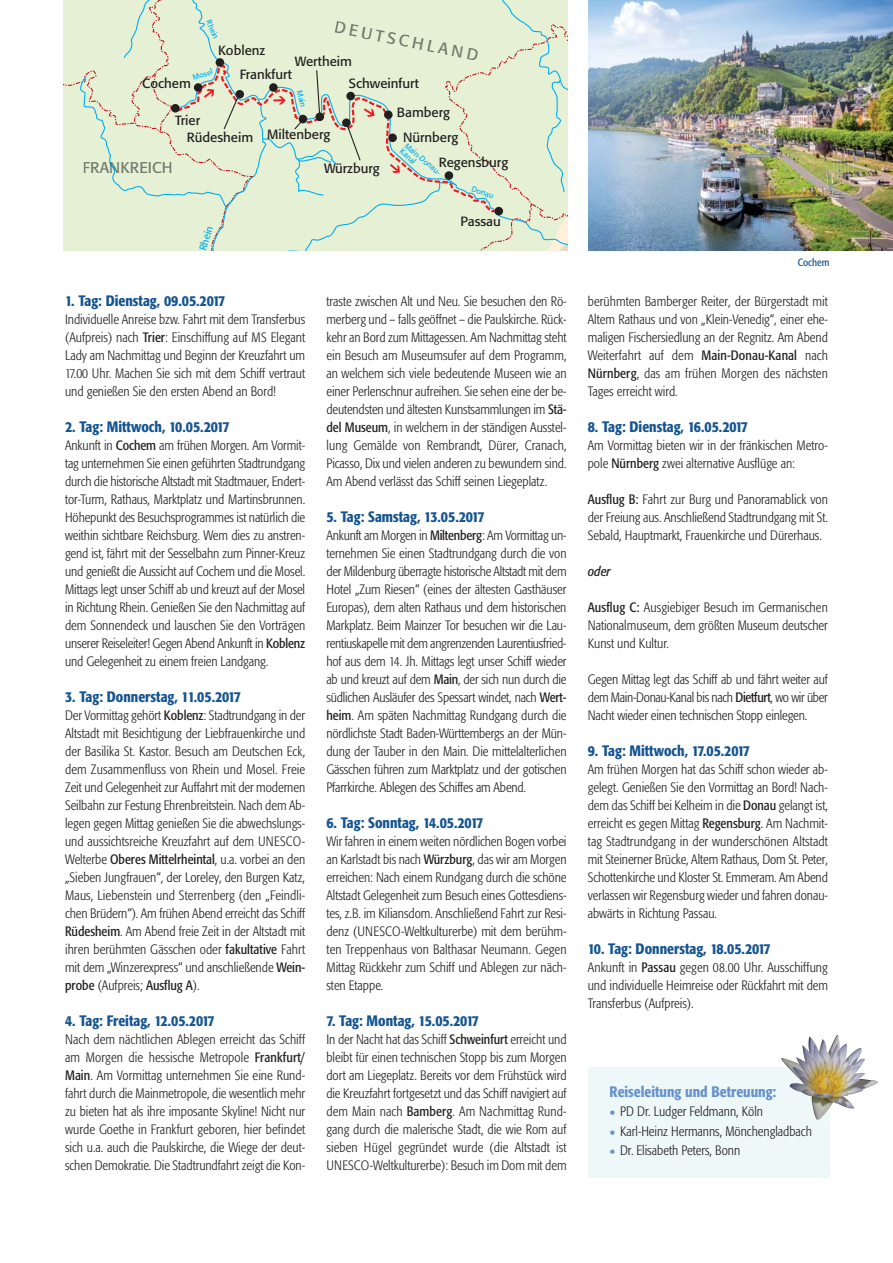
<style>
.page{position:relative;width:893px;height:1263px;background:#fff}
.page>*{position:absolute;margin:0;border:0;box-sizing:border-box;transform-origin:0 0}
.t1{font:16.5px "Formata";color:#737b6e}
.t2{font:15.45px "Formata";color:#737b6e}
.t3{font:500 condensed 15px "Formata";color:#155491}
.t4{font:500 condensed 15px "Formata";color:#6691cb}
.t5{font:300 condensed 13.5px/18px "Formata";color:#231f20;text-align:justify}
.t6{font:italic condensed 13.5px "Formata";color:#231f20}
.t7{font:13.2px/17.4px "Formata";color:#231f20}
.t8{font:condensed 10.5px "Formata";color:#155491}
.t9{font:9.9px "Formata";color:#00aeef}
.t10{font:7.65px "Formata";color:#00aeef}
.s1{color:#005b7f}
.s2{font-weight:400}
.s3{font-size:18px;color:#6691cb}
</style>
<div class="page">
<div style="left:64px;top:0;width:503px;height:251px;background:#e5f0d4"></div>
<div style="left:588px;top:1068px;width:241px;height:110px;background:#eef8f9"></div>
<img style="left:588px;top:0;width:304px;height:251px">
<img style="left:789px;top:1035px;width:88px;height:85px">
<p class="t10" style="left:212px;top:19px;width:21px;rotate:67deg">Rhein</p>
<p class="t1" style="left:336px;top:20px;width:148px;rotate:11deg">DEUTSCHLAND</p>
<p class="t7" style="left:240px;top:39px;width:54px;line-height:24.3px;text-indent:-22px">Koblenz<br>Frankfurt</p>
<p class="t7" style="left:349px;top:52px;width:72px;line-height:21.5px;text-indent:-54px">Wertheim<br>Schweinfurt</p>
<p class="t7" style="left:397px;top:105px;width:55px">Bamberg</p>
<p class="t7" style="left:403px;top:130px;width:57px">Nürnberg</p>
<p class="t7" style="left:438px;top:155px;width:71px">Regensburg</p>
<p class="t10" style="left:192px;top:74px;width:22px;rotate:-18deg">Mosel</p>
<p class="t7" style="left:142px;top:75px;width:50px">Cochem</p>
<p class="t10" style="left:302px;top:90px;width:19px;rotate:75deg">Main</p>
<p class="t7" style="left:187px;top:112px;width:68px;text-indent:-11px">Trier<br>Rüdesheim</p>
<p class="t7" style="left:267px;top:126px;width:65px">Miltenberg</p>
<p class="t7" style="left:324px;top:161px;width:57px">Würzburg</p>
<p class="t10" style="left:408px;top:142px;width:47px;rotate:40deg">Main-Donau-</p>
<p class="t10" style="left:403px;top:148px;width:20px;rotate:42deg">Kanal</p>
<p class="t2" style="left:83px;top:161px;width:92px">FR<span class="s1">AN</span>KREICH</p>
<p class="t9" style="left:198px;top:249px;width:27px;rotate:-73deg">Rhein</p>
<p class="t3" style="left:65px;top:295px;width:162px">1. Tag: Dienstag, 09.05.2017</p>
<p class="t5" style="left:65px;top:311px;width:241px">Individuelle Anreise bzw. Fahrt mit dem Transferbus (Aufpreis) nach <span class="s2">Trier</span>: Einschiffung auf MS Elegant Lady am Nachmittag und Beginn der Kreuzfahrt um 17.00 Uhr. Machen Sie sich mit dem Schiff vertraut und genießen Sie den ersten Abend an Bord!</p>
<p class="t3" style="left:65px;top:421px;width:166px">2. Tag: Mittwoch, 10.05.2017</p>
<p class="t5" style="left:65px;top:437px;width:241px">Ankunft in <span class="s2">Cochem</span> am frühen Morgen. Am Vormit&shy;tag unternehmen Sie einen geführten Stadtrundgang durch die historische Altstadt mit Stadtmauer, Endert&shy;tor-Turm, Rathaus, Marktplatz und Martinsbrunnen.<br>Höhepunkt des Besuchsprogrammes ist natürlich die weithin sichtbare Reichsburg. Wem dies zu anstren&shy;gend ist, fährt mit der Sesselbahn zum Pinner-Kreuz und genießt die Aussicht auf Cochem und die Mosel.<br>Mittags legt unser Schiff ab und kreuzt auf der Mosel in Richtung Rhein. Genießen Sie den Nachmittag auf dem Sonnendeck und lauschen Sie den Vorträgen unserer Reiseleiter! Gegen Abend Ankunft in <span class="s2">Koblenz </span>und Gelegenheit zu einem freien Landgang.</p>
<p class="t3" style="left:65px;top:691px;width:177px">3. Tag: Donnerstag, 11.05.2017</p>
<p class="t5" style="left:65px;top:707px;width:241px">Der Vormittag gehört <span class="s2">Koblenz</span>: Stadtrundgang in der Altstadt mit Besichtigung der Liebfrauenkirche und der Basilika St. Kastor. Besuch am Deutschen Eck, dem Zusammenfluss von Rhein und Mosel. Freie Zeit und Gelegenheit zur Auffahrt mit der modernen Seilbahn zur Festung Ehrenbreitstein. Nach dem Ab&shy;legen gegen Mittag genießen Sie die abwechslungs&shy;und aussichtsreiche Kreuzfahrt auf dem UNESCO-Welterbe <span class="s2">Oberes Mittelrheintal</span>, u.a. vorbei an den „Sieben Jungfrauen“, der Loreley, den Burgen Katz, Maus, Liebenstein und Sterrenberg (den „Feindli&shy;chen Brüdern“). Am frühen Abend erreicht das Schiff <span class="s2">Rüdesheim</span>. Am Abend freie Zeit in der Altstadt mit ihren berühmten Gässchen oder <span class="s2">fakultative</span> Fahrt mit dem „Winzerexpress“ und anschließende <span class="s2">Wein&shy;probe</span> (Aufpreis; <span class="s2">Ausflug A</span>).</p>
<p class="t3" style="left:65px;top:1015px;width:151px">4. Tag: Freitag, 12.05.2017</p>
<p class="t5" style="left:65px;top:1031px;width:241px">Nach dem nächtlichen Ablegen erreicht das Schiff am Morgen die hessische Metropole <span class="s2">Frankfurt/ Main</span>. Am Vormittag unternehmen Sie eine Rund&shy;fahrt durch die Mainmetropole, die wesentlich mehr zu bieten hat als ihre imposante Skyline! Nicht nur wurde Goethe in Frankfurt geboren, hier befindet sich u.a. auch die Paulskirche, die Wiege der deut&shy;schen Demokratie. Die Stadtrundfahrt zeigt die Kon-</p>
<p class="t10" style="left:473px;top:185px;width:24px;rotate:18deg">Donau</p>
<p class="t7" style="left:460px;top:214px;width:42px">Passau</p>
<p class="t5" style="left:326px;top:293px;width:241px">traste zwischen Alt und Neu. Sie besuchen den Rö&shy;merberg und – falls geöffnet – die Paulskirche. Rück&shy;kehr an Bord zum Mittagessen. Am Nachmittag steht ein Besuch am Museumsufer auf dem Programm, an welchem sich viele bedeutende Museen wie an einer Perlenschnur aufreihen. Sie sehen eine der be&shy;deutendsten und ältesten Kunstsammlungen im <span class="s2">Stä&shy;del Museum</span>, in welchem in der ständigen Ausstel&shy;lung Gemälde von Rembrandt, Dürer, Cranach, Picasso, Dix und vielen anderen zu bewundern sind.<br>Am Abend verlässt das Schiff seinen Liegeplatz.</p>
<p class="t3" style="left:326px;top:511px;width:160px">5. Tag: Samstag, 13.05.2017</p>
<p class="t5" style="left:326px;top:527px;width:241px">Ankunft am Morgen in <span class="s2">Miltenberg</span>: Am Vormittag un&shy;ternehmen Sie einen Stadtrundgang durch die von der Mildenburg überragte historische Altstadt mit dem Hotel „Zum Riesen“ (eines der ältesten Gasthäuser Europas), dem alten Rathaus und dem historischen Markplatz. Beim Mainzer Tor besuchen wir die Lau&shy;rentiuskapelle mit dem angrenzenden Laurentiusfried&shy;hof aus dem 14. Jh. Mittags legt unser Schiff wieder ab und kreuzt auf dem <span class="s2">Main</span>, der sich nun durch die südlichen Ausläufer des Spessart windet, nach <span class="s2">Wert&shy;heim</span>. Am späten Nachmittag Rundgang durch die nördlichste Stadt Baden-Württembergs an der Mün&shy;dung der Tauber in den Main. Die mittelalterlichen Gässchen führen zum Marktplatz und der gotischen Pfarrkirche. Ablegen des Schiffes am Abend.</p>
<p class="t3" style="left:326px;top:817px;width:158px">6. Tag: Sonntag, 14.05.2017</p>
<p class="t5" style="left:326px;top:833px;width:241px">Wir fahren in einem weiten nördlichen Bogen vorbei an Karlstadt bis nach <span class="s2">Würzburg</span>, das wir am Morgen erreichen: Nach einem Rundgang durch die schöne Altstadt Gelegenheit zum Besuch eines Gottesdiens - tes, z.B. im Kiliansdom. Anschließend Fahrt zur Resi&shy;denz (UNESCO-Weltkulturerbe) mit dem berühm&shy;ten Treppenhaus von Balthasar Neumann. Gegen Mittag Rückkehr zum Schiff und Ablegen zur näch&shy;sten Etappe.</p>
<p class="t3" style="left:326px;top:1015px;width:154px">7. Tag: Montag, 15.05.2017</p>
<p class="t5" style="left:326px;top:1031px;width:241px">In der Nacht hat das Schiff <span class="s2">Schweinfurt</span> erreicht und bleibt für einen technischen Stopp bis zum Morgen dort am Liegeplatz. Bereits vor dem Frühstück wird die Kreuzfahrt fortgesetzt und das Schiff navigiert auf dem Main nach <span class="s2">Bamberg</span>. Am Nachmittag Rund&shy;gang durch die malerische Stadt, die wie Rom auf sieben Hügel gegründet wurde (die Altstadt ist UNESCO-Weltkulturerbe): Besuch im Dom mit dem</p>
<p class="t8" style="left:797px;top:258px;width:33px">Cochem</p>
<p class="t5" style="left:587px;top:293px;width:241px">berühmten Bamberger Reiter, der Bürgerstadt mit Altem Rathaus und von „Klein-Venedig“, einer ehe&shy;maligen Fischersiedlung an der Regnitz. Am Abend Weiterfahrt auf dem <span class="s2">Main-Donau-Kanal</span> nach <span class="s2">Nürnberg</span>, das am frühen Morgen des nächsten Tages erreicht wird.</p>
<p class="t3" style="left:587px;top:421px;width:162px">8. Tag: Dienstag, 16.05.2017</p>
<p class="t5" style="left:587px;top:437px;width:241px">Am Vormittag bieten wir in der fränkischen Metro&shy;pole <span class="s2">Nürnberg</span> zwei alternative Ausflüge an:</p>
<p class="t5" style="left:587px;top:491px;width:241px"><span class="s2">Ausflug B:</span> Fahrt zur Burg und Panoramablick von der Freiung aus. Anschließend Stadtrundgang mit St.<br>Sebald, Hauptmarkt, Frauenkirche und Dürerhaus.</p>
<p class="t6" style="left:587px;top:566px;width:25px">oder</p>
<p class="t5" style="left:587px;top:599px;width:241px"><span class="s2">Ausflug C:</span> Ausgiebiger Besuch im Germanischen Nationalmuseum, dem größten Museum deutscher Kunst und Kultur.</p>
<p class="t5" style="left:587px;top:671px;width:241px">Gegen Mittag legt das Schiff ab und fährt weiter auf dem Main-Donau-Kanal bis nach <span class="s2">Dietfurt</span>, wo wir über Nacht wieder einen technischen Stopp einlegen.</p>
<p class="t3" style="left:587px;top:745px;width:164px">9. Tag: Mittwoch, 17.05.2017</p>
<p class="t5" style="left:587px;top:761px;width:241px">Am frühen Morgen hat das Schiff schon wieder ab&shy;gelegt. Genießen Sie den Vormittag an Bord! Nach&shy;dem das Schiff bei Kelheim in die <span class="s2">Donau</span> gelangt ist, erreicht es gegen Mittag <span class="s2">Regensburg</span>. Am Nachmit&shy;tag Stadtrundgang in der wunderschönen Altstadt mit Steinerner Brücke, Altem Rathaus, Dom St. Peter, Schottenkirche und Kloster St. Emmeram. Am Abend verlassen wir Regensburg wieder und fahren donau&shy;abwärts in Richtung Passau.</p>
<p class="t3" style="left:587px;top:943px;width:184px">10. Tag: Donnerstag, 18.05.2017</p>
<p class="t5" style="left:587px;top:959px;width:242px">Ankunft in <span class="s2">Passau</span> gegen 08.00 Uhr. Ausschiffung und individuelle Heimreise oder Rückfahrt mit dem Transferbus (Aufpreis).</p>
<p class="t4" style="left:609px;top:1085px;width:168px">Reiseleitung und Betreuung:</p>
<p class="t5" style="left:609px;top:1103px;width:155px"><span class="s3">•</span> PD Dr. Ludger Feldmann, Köln</p>
<p class="t5" style="left:609px;top:1123px;width:204px"><span class="s3">•</span> Karl-Heinz Hermanns, Mönchengladbach</p>
<p class="t5" style="left:609px;top:1142px;width:132px"><span class="s3">•</span> Dr. Elisabeth Peters, Bonn</p>
</div>
